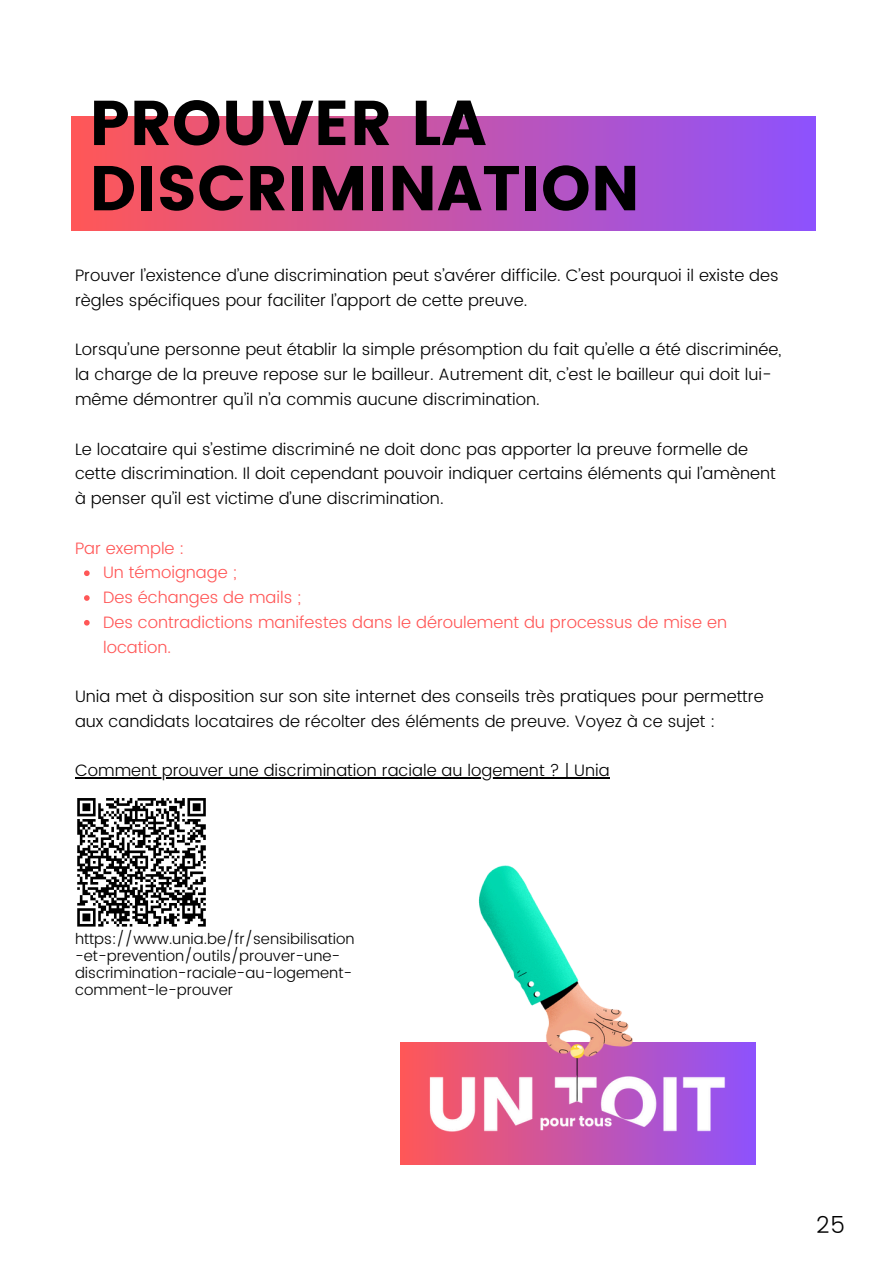
<style>
.page{position:relative;width:894px;height:1264px;background:#fff}
.page>*{position:absolute;margin:0;border:0;box-sizing:border-box;transform-origin:0 0}
.t1{font:63.15px/65.2px "Poppins";color:#000}
.t2{font:300 23.25px "Poppins";color:#000}
.t3{font:300 16.5px/24.8px "Poppins";color:#000}
.t4{font:300 16.5px/24.8px "Poppins";color:#ff5757}
.t5{font:300 15px/16.8px "Poppins";color:#000}
</style>
<div class="page">
<div style="left:72px;top:116px;width:743px;height:114px;background:linear-gradient(to right,#ff5757,#8d52fe)"></div>
<svg style="left:84px;top:570px;width:6px;height:6px"></svg>
<svg style="left:84px;top:595px;width:6px;height:6px"></svg>
<svg style="left:84px;top:620px;width:6px;height:5px"></svg>
<hr style="left:75px;top:777px;width:534px;height:1px;background:#000">
<svg style="left:77px;top:798px;width:129px;height:129px"></svg>
<img style="left:400px;top:865px;width:356px;height:300px">
<p class="t1" style="left:89px;top:91px;width:552px">PROUVER LA<br>DISCRIMINATION</p>
<h1 class="t3" style="left:75px;top:263px;width:705px">Prouver l’existence d’une discrimination peut s’avérer difficile. C’est pourquoi il existe des règles spécifiques pour faciliter l’apport de cette preuve.</h1>
<p class="t3" style="left:75px;top:337px;width:707px">Lorsqu’une personne peut établir la simple présomption du fait qu’elle a été discriminée, la charge de la preuve repose sur le bailleur. Autrement dit, c’est le bailleur qui doit lui&shy;même démontrer qu’il n’a commis aucune discrimination.</p>
<p class="t3" style="left:75px;top:436px;width:702px">Le locataire qui s’estime discriminé ne doit donc pas apporter la preuve formelle de cette discrimination. Il doit cependant pouvoir indiquer certains éléments qui l’amènent à penser qu’il est victime d’une discrimination.</p>
<p class="t4" style="left:75px;top:535px;width:111px">Par exemple :</p>
<p class="t4" style="left:103px;top:560px;width:135px">Un témoignage ;</p>
<p class="t4" style="left:103px;top:585px;width:200px">Des échanges de mails ;</p>
<p class="t4" style="left:103px;top:609px;width:625px">Des contradictions manifestes dans le déroulement du processus de mise en location.</p>
<p class="t3" style="left:75px;top:684px;width:690px">Unia met à disposition sur son site internet des conseils très pratiques pour permettre aux candidats locataires de récolter des éléments de preuve. Voyez à ce sujet :</p>
<p class="t3" style="left:75px;top:758px;width:536px">Comment prouver une discrimination raciale au logement ? | Unia</p>
<p class="t5" style="left:75px;top:930px;width:281px">https://www.unia.be/fr/sensibilisation -et-prevention/outils/prouver-une&shy;discrimination-raciale-au-logement&shy;comment-le-prouver</p>
<p class="t2" style="left:816px;top:1210px;width:30px">25</p>
</div>
